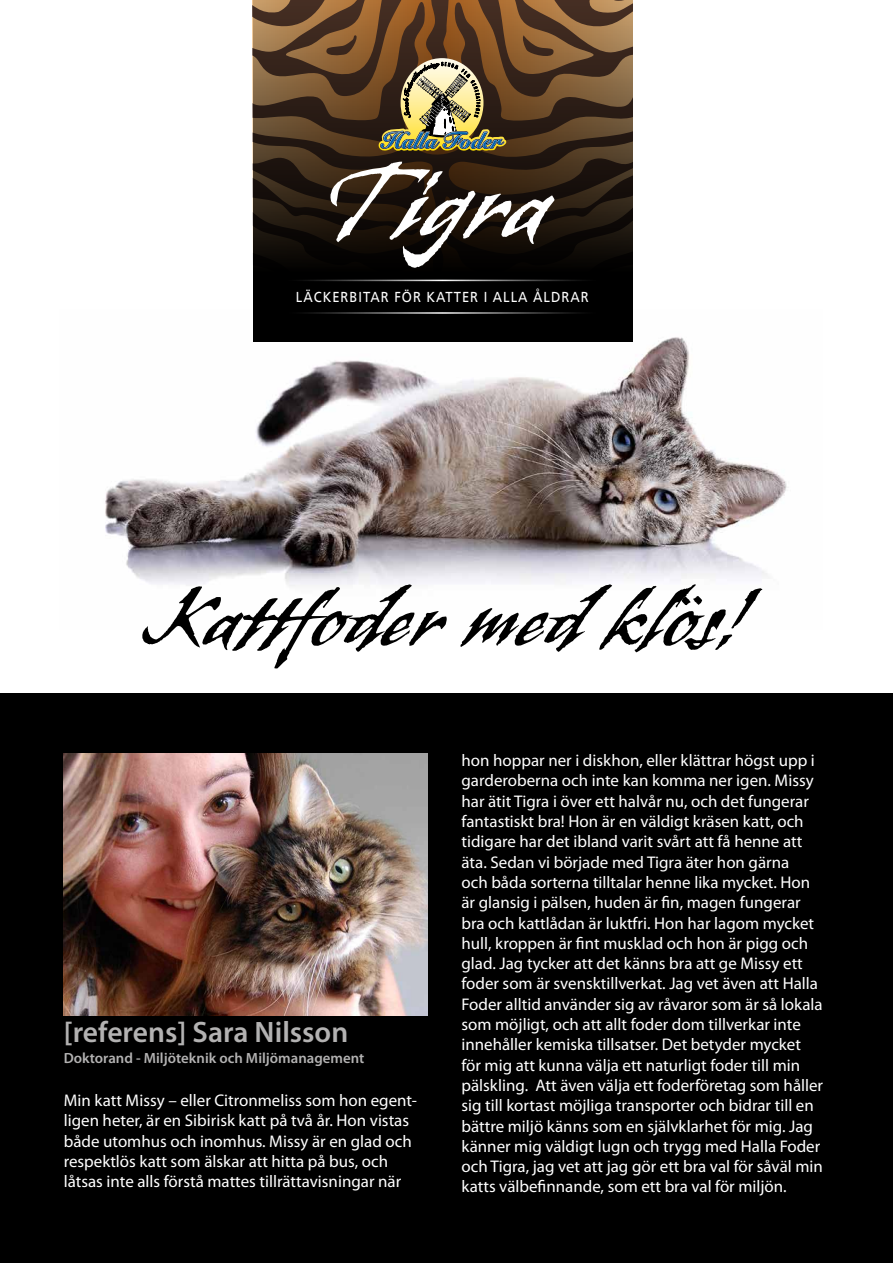
<style>
.page{position:relative;width:893px;height:1263px;background:#fff}
.page>*{position:absolute;margin:0;border:0;box-sizing:border-box;transform-origin:0 0}
.t1{font:104.55px "Banshee Std";letter-spacing:.005em;color:#fff}
.t2{font:81px "Banshee Std";color:#000}
.t3{font:600 29.55px "Myriad Pro";color:#b3b2b2}
.t4{font:16.95px/20.2px "Myriad Pro";color:#fff}
.t5{font:600 14.85px "Myriad Pro";color:#b3b2b2}
.t6{font:14.4px "Frutiger LT Std";letter-spacing:.075em;color:#fff;scale:.9 1}
</style>
<div class="page">
<div style="left:0;top:693px;width:893px;height:570px;background:#000"></div>
<img style="left:105px;top:310px;width:682px;height:276px">
<div style="left:253px;top:0;width:379px;height:341px;background:#000"></div>
<svg style="left:253px;top:0;width:379px;height:282px"></svg>
<hr style="left:285px;top:280px;width:311px;height:1px;background:#fff">
<hr style="left:285px;top:312px;width:311px;height:2px;background:#fff">
<img style="left:64px;top:753px;width:363px;height:262px">
<h1 class="t1" style="left:321px;top:139px;width:231px">Tigra</h1>
<p class="t6" style="left:296px;top:289px;width:327px">LÄCKERBITAR FÖR KATTER I ALLA ÅLDRAR</p>
<h2 class="t2" style="left:149px;top:569px;width:596px">Kattfoder med klös!</h2>
<h3 class="t3" style="left:64px;top:1013px;width:286px">[referens] Sara Nilsson</h3>
<p class="t5" style="left:64px;top:1048px;width:302px">Doktorand - Miljöteknik och Miljömanagement</p>
<p class="t4" style="left:64px;top:1090px;width:355px">Min katt Missy – eller Citronmeliss som hon egent&shy;ligen heter, är en Sibirisk katt på två år. Hon vistas både utomhus och inomhus. Missy är en glad och respektlös katt som älskar att hitta på bus, och låtsas inte alls förstå mattes tillrättavisningar när</p>
<p class="t4" style="left:461px;top:750px;width:363px">hon hoppar ner i diskhon, eller klättrar högst upp i garderoberna och inte kan komma ner igen. Missy har ätit Tigra i över ett halvår nu, och det fungerar fantastiskt bra! Hon är en väldigt kräsen katt, och tidigare har det ibland varit svårt att få henne att äta. Sedan vi började med Tigra äter hon gärna<br>och båda sorterna tilltalar henne lika mycket. Hon är glansig i pälsen, huden är fin, magen fungerar bra och kattlådan är luktfri. Hon har lagom mycket hull, kroppen är fint musklad och hon är pigg och glad. Jag tycker att det känns bra att ge Missy ett foder som är svensktillverkat. Jag vet även att Halla Foder alltid använder sig av råvaror som är så lokala som möjligt, och att allt foder dom tillverkar inte innehåller kemiska tillsatser. Det betyder mycket för mig att kunna välja ett naturligt foder till min pälskling. Att även välja ett foderföretag som håller sig till kortast möjliga transporter och bidrar till en bättre miljö känns som en självklarhet för mig. Jag känner mig väldigt lugn och trygg med Halla Foder och Tigra, jag vet att jag gör ett bra val för såväl min katts välbefinnande, som ett bra val för miljön.</p>
</div>
